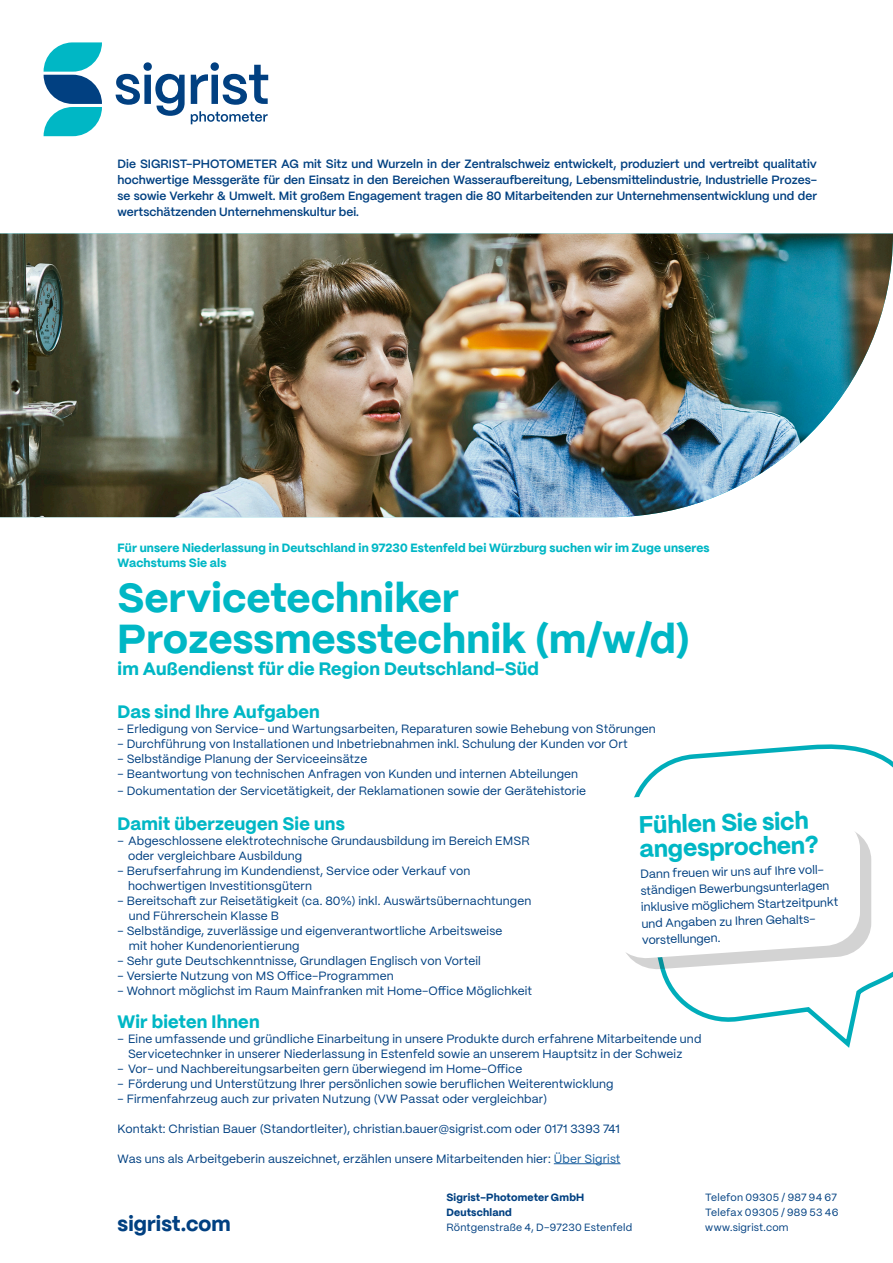
<style>
.page{position:relative;width:893px;height:1263px;background:#fff}
.page>*{position:absolute;margin:0;border:0;box-sizing:border-box;transform-origin:0 0}
.t1{font:800 40.5px "PP Mori";letter-spacing:.01em;color:#00b7c5}
.t2{font:800 24px "PP Mori";color:#00b7c5}
.t3{font:800 21px "PP Mori";letter-spacing:.01em;color:#014081}
.t4{font:800 18px "PP Mori";letter-spacing:.01em;color:#00b7c5}
.t5{font:12px/16.5px "PP Mori";letter-spacing:.01em;color:#014081}
.t6{font:600 12px/15.8px "PP Mori";color:#014081;text-align:justify}
.t7{font:800 12px/15px "PP Mori";letter-spacing:.01em;color:#00b7c5}
.t8{font:10.5px "PP Mori";letter-spacing:.02em;color:#014081}
.t9{font:800 10.5px "PP Mori";letter-spacing:.02em;color:#014081}
.s1{color:#175d9e}
</style>
<div class="page">
<svg style="left:635px;top:744px;width:258px;height:304px"></svg>
<svg style="left:626px;top:795px;width:245px;height:174px"></svg>
<img style="left:0;top:234px;width:893px;height:283px">
<svg style="left:44px;top:42px;width:58px;height:94px"></svg>
<svg style="left:116px;top:62px;width:69px;height:54px"></svg>
<svg style="left:191px;top:62px;width:77px;height:43px"></svg>
<svg style="left:191px;top:111px;width:77px;height:13px"></svg>
<hr style="left:554px;top:1163px;width:66px;height:1px;background:#175d9e">
<p class="t6" style="left:118px;top:156px;width:701px">Die SIGRIST-PHOTOMETER AG mit Sitz und Wurzeln in der Zentralschweiz entwickelt, produziert und vertreibt qualitativ hochwertige Messgeräte für den Einsatz in den Bereichen Wasseraufbereitung, Lebensmittelindustrie, Industrielle Prozes&shy;se sowie Verkehr &amp; Umwelt. Mit großem Engagement tragen die 80 Mitarbeitenden zur Unternehmensentwicklung und der wertschätzenden Unternehmenskultur bei.</p>
<p class="t7" style="left:118px;top:540px;width:594px">Für unsere Niederlassung in Deutschland in 97230 Estenfeld bei Würzburg suchen wir im Zuge unseres<br>Wachstums Sie als</p>
<p class="t1" style="left:118px;top:562px;width:343px">Servicetechniker</p>
<p class="t1" style="left:118px;top:603px;width:574px">Prozessmesstechnik (m/w/d)</p>
<p class="t4" style="left:118px;top:653px;width:423px">im Außendienst für die Region Deutschland-Süd</p>
<p class="t4" style="left:118px;top:696px;width:204px">Das sind Ihre Aufgaben</p>
<p class="t5" style="left:118px;top:720px;width:540px">– Erledigung von Service- und Wartungsarbeiten, Reparaturen sowie Behebung von Störungen</p>
<p class="t5" style="left:118px;top:735px;width:511px">- Durchführung von Installationen und Inbetriebnahmen inkl. Schulung der Kunden vor Ort</p>
<p class="t5" style="left:118px;top:750px;width:251px">- Selbständige Planung der Serviceeinsätze</p>
<p class="t5" style="left:118px;top:765px;width:462px">- Beantwortung von technischen Anfragen von Kunden und internen Abteilungen</p>
<p class="t5" style="left:118px;top:782px;width:470px">- Dokumentation der Servicetätigkeit, der Reklamationen sowie der Gerätehistorie</p>
<p class="t4" style="left:118px;top:808px;width:229px">Damit überzeugen Sie uns</p>
<p class="t5" style="left:118px;top:832px;width:414px">– Abgeschlossene elektrotechnische Grundausbildung im Bereich EMSR</p>
<p class="t5" style="left:128px;top:847px;width:176px">oder vergleichbare Ausbildung</p>
<p class="t5" style="left:118px;top:862px;width:354px">- Berufserfahrung im Kundendienst, Service oder Verkauf von</p>
<p class="t5" style="left:128px;top:877px;width:186px">hochwertigen Investitionsgütern</p>
<p class="t5" style="left:118px;top:892px;width:415px">- Bereitschaft zur Reisetätigkeit (ca. 80%) inkl. Auswärtsübernachtungen</p>
<p class="t5" style="left:129px;top:907px;width:152px">und Führerschein Klasse B</p>
<p class="t5" style="left:118px;top:922px;width:386px">- Selbständige, zuverlässige und eigenverantwortliche Arbeitsweise</p>
<p class="t5" style="left:129px;top:937px;width:172px">mit hoher Kundenorientierung</p>
<p class="t5" style="left:118px;top:952px;width:365px">- Sehr gute Deutschkenntnisse, Grundlagen Englisch von Vorteil</p>
<p class="t5" style="left:118px;top:967px;width:278px">- Versierte Nutzung von MS Office-Programmen</p>
<p class="t5" style="left:118px;top:982px;width:416px">- Wohnort möglichst im Raum Mainfranken mit Home-Office Möglichkeit</p>
<p class="t4" style="left:118px;top:1005px;width:144px">Wir bieten Ihnen</p>
<p class="t5" style="left:118px;top:1029px;width:585px">– Eine umfassende und gründliche Einarbeitung in unsere Produkte durch erfahrene Mitarbeitende und</p>
<p class="t5" style="left:128px;top:1044px;width:556px">Servicetechnker in unserer Niederlassung in Estenfeld sowie an unserem Hauptsitz in der Schweiz</p>
<p class="t5" style="left:118px;top:1059px;width:406px">- Vor- und Nachbereitungsarbeiten gern überwiegend im Home-Office</p>
<p class="t5" style="left:118px;top:1074px;width:498px">- Förderung und Unterstützung Ihrer persönlichen sowie beruflichen Weiterentwicklung</p>
<p class="t5" style="left:118px;top:1089px;width:431px">- Firmenfahrzeug auch zur privaten Nutzung (VW Passat oder vergleichbar)</p>
<p class="t5" style="left:118px;top:1119px;width:504px">Kontakt: Christian Bauer (Standortleiter), christian.bauer@sigrist.com oder 0171 3393 741</p>
<p class="t5" style="left:118px;top:1149px;width:504px">Was uns als Arbeitgeberin auszeichnet, erzählen unsere Mitarbeitenden hier: <span class="s1">Über Sigrist</span></p>
<p class="t2" style="left:639px;top:803px;width:171px;rotate:-1deg">Fühlen Sie sich</p>
<p class="t2" style="left:639px;top:827px;width:181px;rotate:-1deg">angesprochen?</p>
<p class="t5" style="left:640px;top:864px;width:199px;rotate:-1deg">Dann freuen wir uns auf Ihre voll&shy;ständigen Bewerbungsunterlagen inklusive möglichem Startzeitpunkt und Angaben zu Ihren Gehalts-</p>
<p class="t5" style="left:642px;top:931px;width:80px;rotate:-1deg">vorstellungen.</p>
<p class="t3" style="left:118px;top:1205px;width:115px">sigrist.com</p>
<p class="t9" style="left:446px;top:1188px;width:139px">Sigrist-Photometer GmbH</p>
<p class="t9" style="left:446px;top:1203px;width:67px">Deutschland</p>
<p class="t8" style="left:446px;top:1218px;width:187px">Röntgenstraße 4, D-97230 Estenfeld</p>
<p class="t8" style="left:705px;top:1188px;width:133px">Telefon 09305 / 987 94 67</p>
<p class="t8" style="left:705px;top:1203px;width:135px">Telefax 09305 / 989 53 46</p>
<p class="t8" style="left:705px;top:1218px;width:85px">www.sigrist.com</p>
</div>
